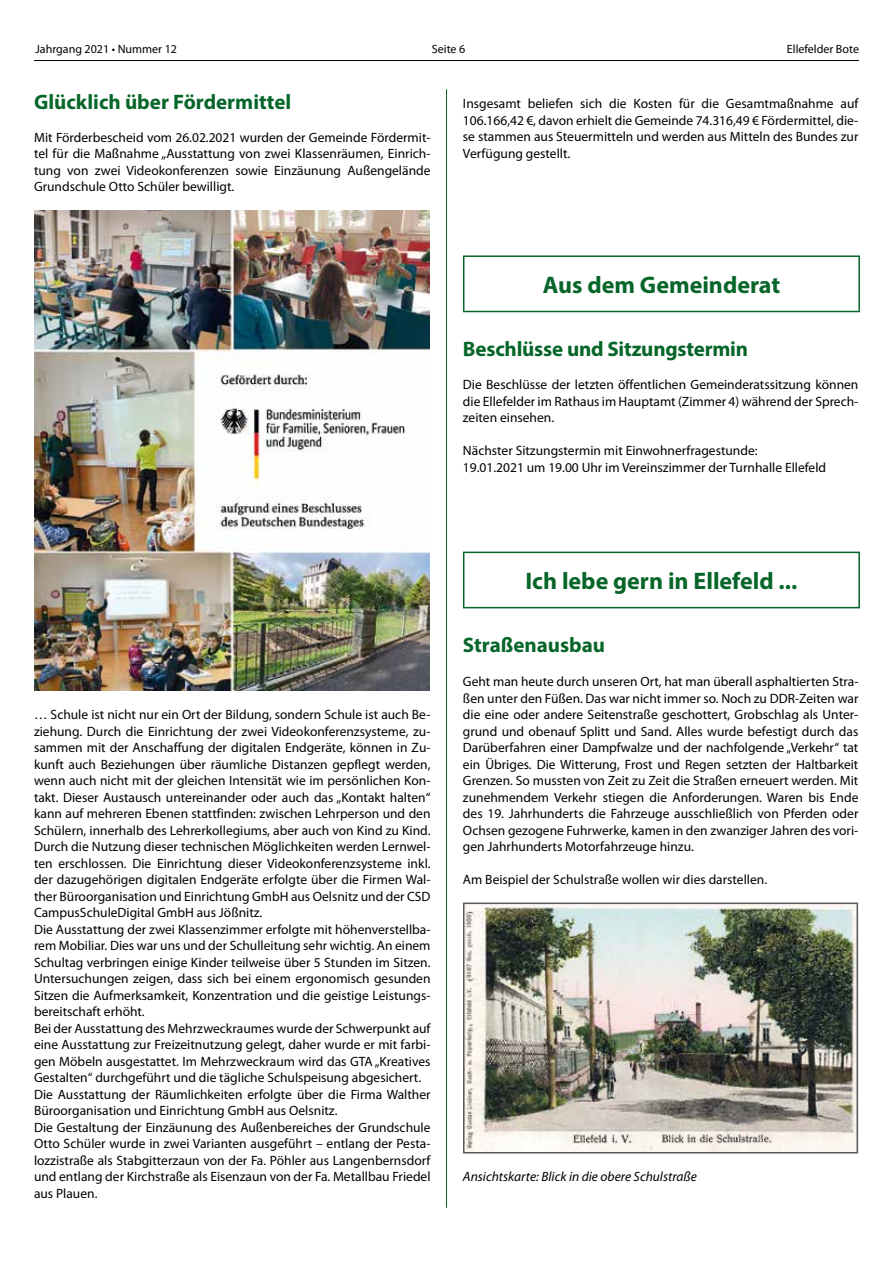
<style>
.page{position:relative;width:893px;height:1263px;background:#fff}
.page>*{position:absolute;margin:0;border:0;box-sizing:border-box;transform-origin:0 0}
.t1{font:700 24px "Myriad Pro";color:#066528}
.t2{font:700 21px "Myriad Pro";color:#066528}
.t3{font:13.5px/16.5px "Myriad Pro";color:#000;text-align:justify}
.t4{font:italic 13.5px "Myriad Pro";color:#000}
.t5{font:12px "Myriad Pro";color:#000}
</style>
<div class="page">
<hr style="left:34px;top:60px;width:825px;height:1px;background:#000">
<hr style="left:446px;top:89px;width:1px;height:1119px;background:#066528">
<img style="left:34px;top:210px;width:395px;height:481px">
<hr style="left:463px;top:255px;width:397px;height:2px;background:#066528">
<hr style="left:463px;top:257px;width:1px;height:54px;background:#066528">
<hr style="left:858px;top:257px;width:2px;height:54px;background:#066528">
<hr style="left:463px;top:311px;width:397px;height:1px;background:#066528">
<img style="left:466px;top:905px;width:389px;height:245px">
<div style="left:463px;top:902px;width:395px;height:251px;border:2px solid #58585a"></div>
<hr style="left:463px;top:552px;width:397px;height:1px;background:#066528">
<hr style="left:463px;top:553px;width:1px;height:54px;background:#066528">
<hr style="left:858px;top:553px;width:2px;height:54px;background:#066528">
<hr style="left:463px;top:607px;width:397px;height:1px;background:#066528">
<p class="t5" style="left:36px;top:42px;width:143px">Jahrgang 2021 • Nummer 12</p>
<p class="t5" style="left:432px;top:42px;width:35px">Seite 6</p>
<p class="t5" style="left:787px;top:42px;width:74px">Ellefelder Bote</p>
<h2 class="t2" style="left:34px;top:88px;width:259px">Glücklich über Fördermittel</h2>
<p class="t3" style="left:34px;top:129px;width:398px">Mit Förderbescheid vom 26.02.2021 wurden der Gemeinde Fördermit&shy;tel für die Maßnahme „Ausstattung von zwei Klassenräumen, Einrich&shy;tung von zwei Videokonferenzen sowie Einzäunung Außengelände Grundschule Otto Schüler bewilligt.</p>
<p class="t3" style="left:463px;top:95px;width:397px">Insgesamt beliefen sich die Kosten für die Gesamtmaßnahme auf 106.166,42 €, davon erhielt die Gemeinde 74.316,49 € Fördermittel, die&shy;se stammen aus Steuermitteln und werden aus Mitteln des Bundes zur Verfügung gestellt.</p>
<h1 class="t1" style="left:543px;top:269px;width:239px">Aus dem Gemeinderat</h1>
<h2 class="t2" style="left:463px;top:335px;width:287px">Beschlüsse und Sitzungstermin</h2>
<p class="t3" style="left:463px;top:376px;width:397px">Die Beschlüsse der letzten öffentlichen Gemeinderatssitzung können die Ellefelder im Rathaus im Hauptamt (Zimmer 4) während der Sprech&shy;zeiten einsehen.</p>
<p class="t3" style="left:463px;top:442px;width:365px">Nächster Sitzungstermin mit Einwohnerfragestunde:<br>19.01.2021 um 19.00 Uhr im Vereinszimmer der Turnhalle Ellefeld</p>
<p class="t3" style="left:34px;top:706px;width:398px;text-align:left">… Schule ist nicht nur ein Ort der Bildung, sondern Schule ist auch Be&shy;ziehung. Durch die Einrichtung der zwei Videokonferenzsysteme, zu&shy;sammen mit der Anschaffung der digitalen Endgeräte, können in Zu&shy;kunft auch Beziehungen über räumliche Distanzen gepflegt werden, wenn auch nicht mit der gleichen Intensität wie im persönlichen Kon&shy;takt. Dieser Austausch untereinander oder auch das „Kontakt halten“ kann auf mehreren Ebenen stattfinden: zwischen Lehrperson und den Schülern, innerhalb des Lehrerkollegiums, aber auch von Kind zu Kind.<br>Durch die Nutzung dieser technischen Möglichkeiten werden Lernwel&shy;ten erschlossen. Die Einrichtung dieser Videokonferenzsysteme inkl. der dazugehörigen digitalen Endgeräte erfolgte über die Firmen Wal&shy;ther Büroorganisation und Einrichtung GmbH aus Oelsnitz und der CSD CampusSchuleDigital GmbH aus Jößnitz.<br>Die Ausstattung der zwei Klassenzimmer erfolgte mit höhenverstellba&shy;rem Mobiliar. Dies war uns und der Schulleitung sehr wichtig. An einem Schultag verbringen einige Kinder teilweise über 5 Stunden im Sitzen.<br>Untersuchungen zeigen, dass sich bei einem ergonomisch gesunden Sitzen die Aufmerksamkeit, Konzentration und die geistige Leistungs&shy;bereitschaft erhöht.<br>Bei der Ausstattung des Mehrzweckraumes wurde der Schwerpunkt auf eine Ausstattung zur Freizeitnutzung gelegt, daher wurde er mit farbi&shy;gen Möbeln ausgestattet. Im Mehrzweckraum wird das GTA „Kreatives Gestalten“ durchgeführt und die tägliche Schulspeisung abgesichert.<br>Die Ausstattung der Räumlichkeiten erfolgte über die Firma Walther Büroorganisation und Einrichtung GmbH aus Oelsnitz.<br>Die Gestaltung der Einzäunung des Außenbereiches der Grundschule Otto Schüler wurde in zwei Varianten ausgeführt – entlang der Pesta&shy;lozzistraße als Stabgitterzaun von der Fa. Pöhler aus Langenbernsdorf und entlang der Kirchstraße als Eisenzaun von der Fa. Metallbau Friedel aus Plauen.</p>
<h1 class="t1" style="left:525px;top:565px;width:273px">Ich lebe gern in Ellefeld ...</h1>
<h2 class="t2" style="left:463px;top:631px;width:144px">Straßenausbau</h2>
<p class="t3" style="left:463px;top:673px;width:397px">Geht man heute durch unseren Ort, hat man überall asphaltierten Stra&shy;ßen unter den Füßen. Das war nicht immer so. Noch zu DDR-Zeiten war die eine oder andere Seitenstraße geschottert, Grobschlag als Unter&shy;grund und obenauf Splitt und Sand. Alles wurde befestigt durch das Darüberfahren einer Dampfwalze und der nachfolgende „Verkehr“ tat ein Übriges. Die Witterung, Frost und Regen setzten der Haltbarkeit Grenzen. So mussten von Zeit zu Zeit die Straßen erneuert werden. Mit zunehmendem Verkehr stiegen die Anforderungen. Waren bis Ende des 19. Jahrhunderts die Fahrzeuge ausschließlich von Pferden oder Ochsen gezogene Fuhrwerke, kamen in den zwanziger Jahren des vori&shy;gen Jahrhunderts Motorfahrzeuge hinzu.</p>
<p class="t3" style="left:463px;top:871px;width:306px">Am Beispiel der Schulstraße wollen wir dies darstellen.</p>
<p class="t4" style="left:463px;top:1168px;width:235px">Ansichtskarte: Blick in die obere Schulstraße</p>
</div>
